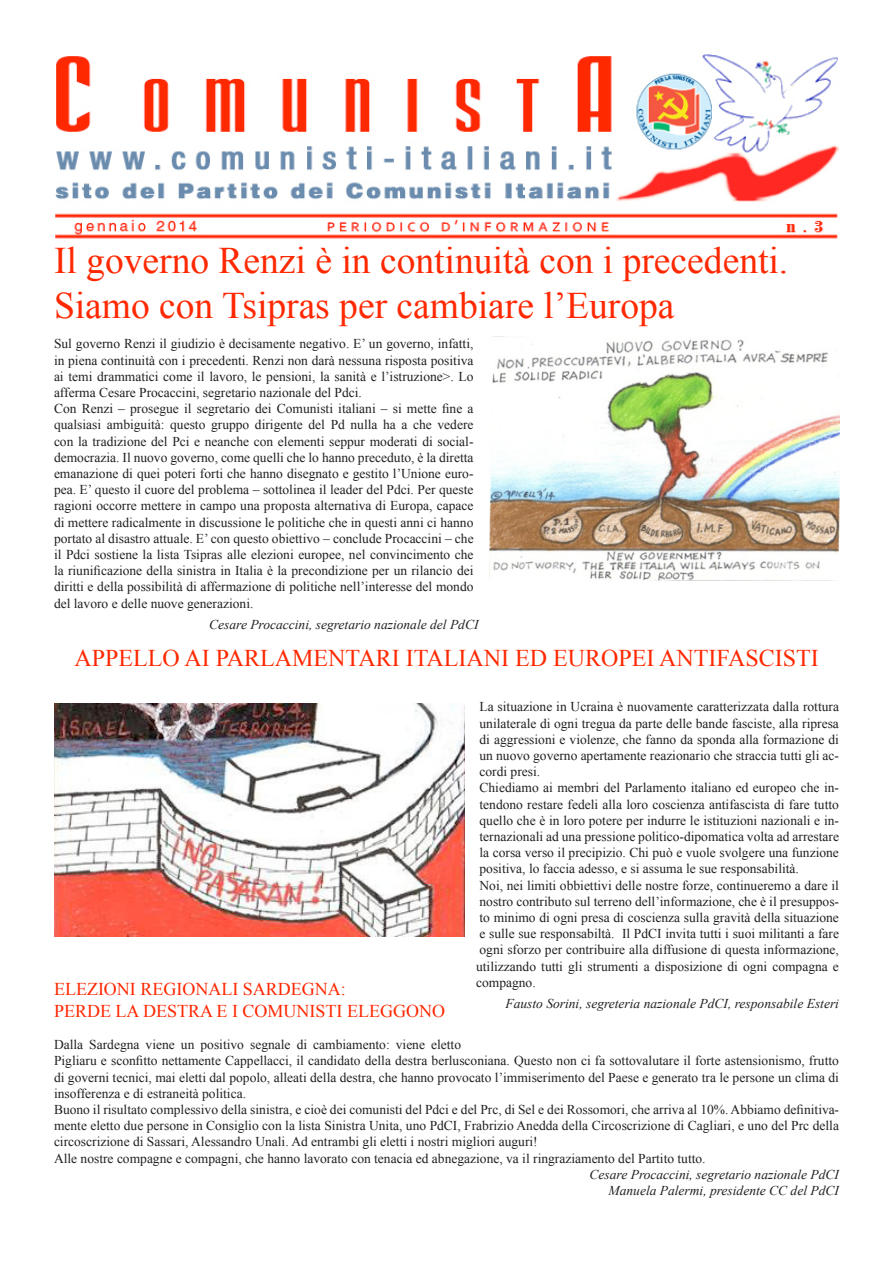
<style>
.page{position:relative;width:893px;height:1263px;background:#fff}
.page>*{position:absolute;margin:0;border:0;box-sizing:border-box;transform-origin:0 0}
.t1{font:37.5px/45px "Times New Roman";color:#ff2800}
.t2{font:24px "Times New Roman";color:#ff2800}
.t3{font:18px/21.6px "Times New Roman";color:#fe2700}
.t4{font:13.5px/16.2px "Times New Roman";color:#231f20}
.t5{font:italic 13.5px/16.2px "Times New Roman";color:#231f20;text-align:right}
</style>
<div class="page">
<img style="left:55px;top:54px;width:784px;height:185px">
<img style="left:489px;top:339px;width:351px;height:242px">
<img style="left:54px;top:704px;width:411px;height:232px">
<h1 class="t1" style="left:54px;top:238px;width:736px">Il governo Renzi è in continuità con i precedenti.<br>Siamo con Tsipras per cambiare l’Europa</h1>
<p class="t4" style="left:54px;top:336px;width:421px">Sul governo Renzi il giudizio è decisamente negativo. E’ un governo, infatti, in piena continuità con i precedenti. Renzi non darà nessuna risposta positiva ai temi drammatici come il lavoro, le pensioni, la sanità e l’istruzione&gt;. Lo afferma Cesare Procaccini, segretario nazionale del Pdci.<br>Con Renzi – prosegue il segretario dei Comunisti italiani – si mette fine a qualsiasi ambiguità: questo gruppo dirigente del Pd nulla ha a che vedere con la tradizione del Pci e neanche con elementi seppur moderati di social&shy;democrazia. Il nuovo governo, come quelli che lo hanno preceduto, è la diretta emanazione di quei poteri forti che hanno disegnato e gestito l’Unione euro&shy;pea. E’ questo il cuore del problema – sottolinea il leader del Pdci. Per queste ragioni occorre mettere in campo una proposta alternativa di Europa, capace di mettere radicalmente in discussione le politiche che in questi anni ci hanno portato al disastro attuale. E’ con questo obiettivo – conclude Procaccini – che il Pdci sostiene la lista Tsipras alle elezioni europee, nel convincimento che la riunificazione della sinistra in Italia è la precondizione per un rilancio dei diritti e della possibilità di affermazione di politiche nell’interesse del mondo del lavoro e delle nuove generazioni.</p>
<p class="t5" style="left:209px;top:617px;width:271px">Cesare Procaccini, segretario nazionale del PdCI</p>
<h2 class="t2" style="left:74px;top:645px;width:746px">APPELLO AI PARLAMENTARI ITALIANI ED EUROPEI ANTIFASCISTI</h2>
<p class="t4" style="left:476px;top:699px;width:364px">La situazione in Ucraina è nuovamente caratterizzata dalla rottura unilaterale di ogni tregua da parte delle bande fasciste, alla ripresa di aggressioni e violenze, che fanno da sponda alla formazione di un nuovo governo apertamente reazionario che straccia tutti gli ac&shy;cordi presi.<br>Chiediamo ai membri del Parlamento italiano ed europeo che in&shy;tendono restare fedeli alla loro coscienza antifascista di fare tutto quello che è in loro potere per indurre le istituzioni nazionali e in&shy;ternazionali ad una pressione politico-dipomatica volta ad arrestare la corsa verso il precipizio. Chi può e vuole svolgere una funzione positiva, lo faccia adesso, e si assuma le sue responsabilità.<br>Noi, nei limiti obbiettivi delle nostre forze, continueremo a dare il nostro contributo sul terreno dell’informazione, che è il presuppos&shy;to minimo di ogni presa di coscienza sulla gravità della situazione e sulle sue responsabiltà. Il PdCI invita tutti i suoi militanti a fare ogni sforzo per contribuire alla diffusione di questa informazione, utilizzando tutti gli strumenti a disposizione di ogni compagna e compagno.</p>
<p class="t5" style="left:505px;top:996px;width:335px">Fausto Sorini, segreteria nazionale PdCI, responsabile Esteri</p>
<h3 class="t3" style="left:54px;top:978px;width:393px">ELEZIONI REGIONALI SARDEGNA:<br>PERDE LA DESTRA E I COMUNISTI ELEGGONO</h3>
<p class="t4" style="left:54px;top:1036px;width:786px">Dalla Sardegna viene un positivo segnale di cambiamento: viene eletto<br>Pigliaru e sconfitto nettamente Cappellacci, il candidato della destra berlusconiana. Questo non ci fa sottovalutare il forte astensionismo, frutto di governi tecnici, mai eletti dal popolo, alleati della destra, che hanno provocato l’immiserimento del Paese e generato tra le persone un clima di insofferenza e di estraneità politica.<br>Buono il risultato complessivo della sinistra, e cioè dei comunisti del Pdci e del Prc, di Sel e dei Rossomori, che arriva al 10%. Abbiamo definitiva&shy;mente eletto due persone in Consiglio con la lista Sinistra Unita, uno PdCI, Frabrizio Anedda della Circoscrizione di Cagliari, e uno del Prc della circoscrizione di Sassari, Alessandro Unali. Ad entrambi gli eletti i nostri migliori auguri!<br>Alle nostre compagne e compagni, che hanno lavorato con tenacia ed abnegazione, va il ringraziamento del Partito tutto.</p>
<p class="t5" style="left:590px;top:1166px;width:251px">Cesare Procaccini, segretario nazionale PdCI<br>Manuela Palermi, presidente CC del PdCI</p>
</div>
